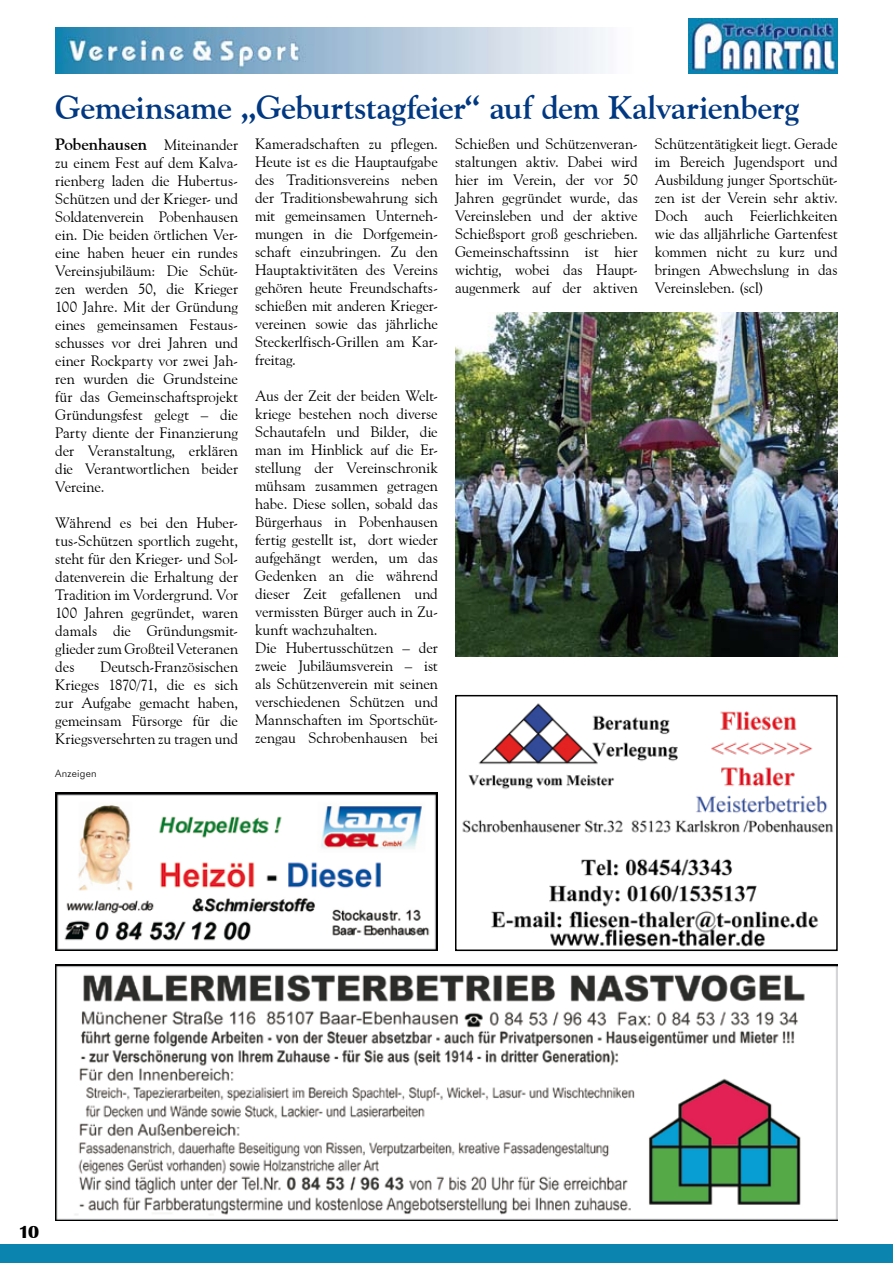
<style>
.page{position:relative;width:893px;height:1263px;background:#fff}
.page>*{position:absolute;margin:0;border:0;box-sizing:border-box;transform-origin:0 0}
.t1{font:700 33px "Goudy Old Style BT";letter-spacing:-.01em;color:#003882}
.t2{font:700 18px "Britannic";color:#000}
.t3{font:700 16.5px "Goudy Old Style BT";letter-spacing:-.005em;color:#000}
.t4{font:15px/18px "Goudy Old Style BT";letter-spacing:-.005em;color:#000;text-align:justify}
.t5{font:300 10.5px "Futura BT";letter-spacing:.02em;color:#000}
.s1{font-weight:400;font-size:15px}
</style>
<div class="page">
<img style="left:689px;top:19px;width:149px;height:54px">
<div style="left:0;top:1243px;width:893px;height:20px;background:#0b84af"></div>
<img style="left:55px;top:28px;width:551px;height:45px">
<img style="left:455px;top:313px;width:383px;height:343px">
<img style="left:462px;top:703px;width:372px;height:244px">
<div style="left:455px;top:695px;width:383px;height:256px;border:2px solid #000"></div>
<img style="left:55px;top:964px;width:782px;height:256px">
<img style="left:55px;top:792px;width:383px;height:159px">
<h1 class="t1" style="left:55px;top:87px;width:745px">Gemeinsame „Geburtstagfeier“ auf dem Kalvarienberg</h1>
<p class="t3" style="left:55px;top:134px;width:184px">Pobenhausen <span class="s1">Miteinander</span></p>
<p class="t4" style="left:55px;top:154px;width:184px">zu einem Fest auf dem Kalva&shy;rienberg laden die Hubertus-Schützen und der Krieger- und Soldatenverein Pobenhausen ein. Die beiden örtlichen Ver&shy;eine haben heuer ein rundes Vereinsjubiläum: Die Schüt&shy;zen werden 50, die Krieger 100 Jahre. Mit der Gründung eines gemeinsamen Festaus&shy;schusses vor drei Jahren und einer Rockparty vor zwei Jah&shy;ren wurden die Grundsteine für das Gemeinschaftsprojekt Gründungsfest gelegt – die Party diente der Finanzierung der Veranstaltung, erklären die Verantwortlichen beider Vereine.</p>
<p class="t4" style="left:55px;top:514px;width:184px">Während es bei den Huber&shy;tus-Schützen sportlich zugeht, steht für den Krieger- und Sol&shy;datenverein die Erhaltung der Tradition im Vordergrund. Vor 100 Jahren gegründet, waren damals die Gründungsmit&shy;glieder zum Großteil Veteranen des</p>
<p class="t4" style="left:55px;top:658px;width:184px;text-indent:45px">Deutsch-Französischen Krieges 1870/71, die es sich zur Aufgabe gemacht haben, gemeinsam Fürsorge für die Kriegsversehrten zu tragen und</p>
<p class="t5" style="left:55px;top:766px;width:43px">Anzeigen</p>
<p class="t4" style="left:255px;top:134px;width:184px">Kameradschaften zu pflegen.<br>Heute ist es die Hauptaufgabe des Traditionsvereins neben der Traditionsbewahrung sich mit gemeinsamen Unterneh&shy;mungen in die Dorfgemein&shy;schaft einzubringen. Zu den Hauptaktivitäten des Vereins gehören heute Freundschafts&shy;schießen mit anderen Krieger&shy;vereinen sowie das jährliche Steckerlfisch-Grillen am Kar&shy;freitag.</p>
<p class="t4" style="left:255px;top:386px;width:184px;text-align:left">Aus der Zeit der beiden Welt&shy;kriege bestehen noch diverse<br>Schautafeln und Bilder, die man im Hinblick auf die Er&shy;stellung der Vereinschronik mühsam zusammen getragen habe. Diese sollen, sobald das<br>Bürgerhaus in Pobenhausen fertig gestellt ist, dort wieder aufgehängt werden, um das<br>Gedenken an die während dieser Zeit gefallenen und vermissten Bürger auch in Zu&shy;kunft wachzuhalten.<br>Die Hubertusschützen – der zweie Jubiläumsverein – ist als Schützenverein mit seinen verschiedenen Schützen und<br>Mannschaften im Sportschüt&shy;zengau Schrobenhausen bei</p>
<p class="t4" style="left:455px;top:134px;width:184px">Schießen und Schützenveran&shy;staltungen aktiv. Dabei wird hier im Verein, der vor 50<br>Jahren gegründet wurde, das Vereinsleben und der aktive Schießsport groß geschrieben.<br>Gemeinschaftssinn ist hier wichtig, wobei das Haupt&shy;augenmerk auf der aktiven</p>
<p class="t4" style="left:655px;top:134px;width:184px">Schützentätigkeit liegt. Gerade im Bereich Jugendsport und Ausbildung junger Sportschüt&shy;zen ist der Verein sehr aktiv.<br>Doch auch Feierlichkeiten wie das alljährliche Gartenfest kommen nicht zu kurz und bringen Abwechslung in das Vereinsleben. (scl)</p>
<p class="t2" style="left:18px;top:1222px;width:22px">10</p>
</div>
